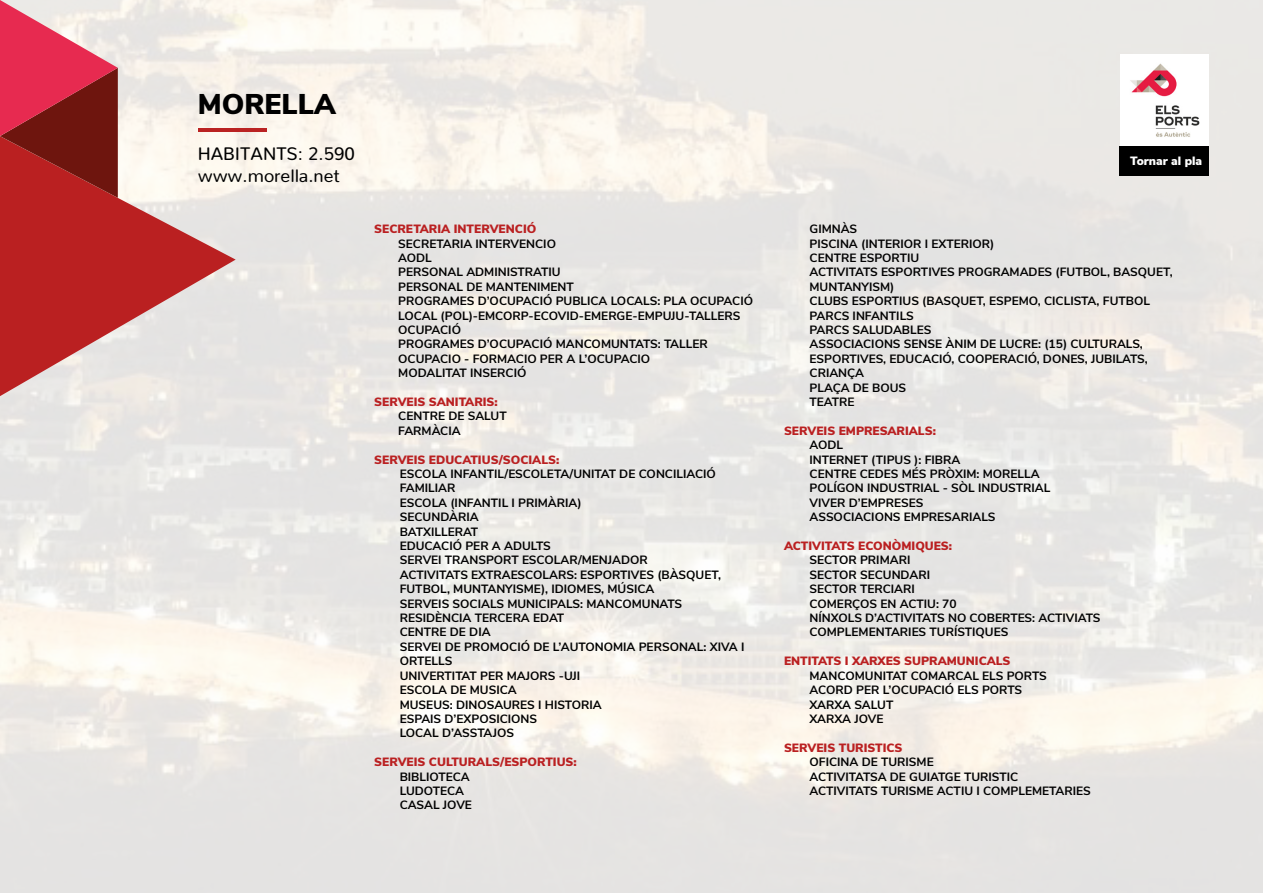
<style>
.page{position:relative;width:1263px;height:893px;background:#fff}
.page>*{position:absolute;margin:0;border:0;box-sizing:border-box;transform-origin:0 0}
.t1{font:900 28.5px "Nunito Sans";color:#000}
.t2{font:18px/21.6px "Nunito";color:#000}
.t3{font:700 12px/14.4px "Nunito Sans";color:#000}
.t4{font:900 12px "Nunito Sans";color:#ba2021}
.t5{font:900 12px "Nunito Sans";color:#fff}
</style>
<div class="page">
<img style="left:0;top:0;width:1263px;height:893px">
<svg style="left:0;top:136px;width:236px;height:260px;background:#d38584"></svg>
<svg style="left:0;top:0;width:118px;height:198px;background:#b9434d"></svg>
<hr style="left:199px;top:129px;width:68px;height:3px;background:#ba2222">
<img style="left:1120px;top:54px;width:89px;height:92px">
<div style="left:1119px;top:146px;width:90px;height:29px;background:#000"></div>
<h1 class="t1" style="left:198px;top:83px;width:140px">MORELLA</h1>
<h2 class="t2" style="left:198px;top:141px;width:159px">HABITANTS: 2.590 www.morella.net</h2>
<p class="t5" style="left:1130px;top:152px;width:74px">Tornar al pla</p>
<p class="t4" style="left:374px;top:220px;width:164px">SECRETARIA INTERVENCIÓ</p>
<p class="t3" style="left:398px;top:236px;width:356px">SECRETARIA INTERVENCIO<br>AODL<br>PERSONAL ADMINISTRATIU<br>PERSONAL DE MANTENIMENT<br>PROGRAMES D’OCUPACIÓ PUBLICA LOCALS: PLA OCUPACIÓ<br>LOCAL (POL)-EMCORP-ECOVID-EMERGE-EMPUJU-TALLERS<br>OCUPACIÓ<br>PROGRAMES D’OCUPACIÓ MANCOMUNTATS: TALLER<br>OCUPACIO - FORMACIO PER A L’OCUPACIO<br>MODALITAT INSERCIÓ</p>
<p class="t4" style="left:374px;top:393px;width:125px">SERVEIS SANITARIS:</p>
<p class="t3" style="left:398px;top:408px;width:110px">CENTRE DE SALUT<br>FARMÀCIA</p>
<p class="t4" style="left:374px;top:451px;width:187px">SERVEIS EDUCATIUS/SOCIALS:</p>
<p class="t3" style="left:400px;top:466px;width:346px">ESCOLA INFANTIL/ESCOLETA/UNITAT DE CONCILIACIÓ<br>FAMILIAR<br>ESCOLA (INFANTIL I PRIMÀRIA)<br>SECUNDÀRIA<br>BATXILLERAT<br>EDUCACIÓ PER A ADULTS<br>SERVEI TRANSPORT ESCOLAR/MENJADOR<br>ACTIVITATS EXTRAESCOLARS: ESPORTIVES (BÀSQUET,<br>FUTBOL, MUNTANYISME), IDIOMES, MÚSICA<br>SERVEIS SOCIALS MUNICIPALS: MANCOMUNATS<br>RESIDÈNCIA TERCERA EDAT<br>CENTRE DE DIA<br>SERVEI DE PROMOCIÓ DE L’AUTONOMIA PERSONAL: XIVA I<br>ORTELLS<br>UNIVERTITAT PER MAJORS -UJI<br>ESCOLA DE MUSICA<br>MUSEUS: DINOSAURES I HISTORIA<br>ESPAIS D’EXPOSICIONS<br>LOCAL D’ASSTAJOS</p>
<p class="t4" style="left:374px;top:753px;width:204px">SERVEIS CULTURALS/ESPORTIUS:</p>
<p class="t3" style="left:400px;top:768px;width:74px">BIBLIOTECA<br>LUDOTECA<br>CASAL JOVE</p>
<p class="t3" style="left:809px;top:221px;width:365px">GIMNÀS<br>PISCINA (INTERIOR I EXTERIOR)<br>CENTRE ESPORTIU<br>ACTIVITATS ESPORTIVES PROGRAMADES (FUTBOL, BASQUET,<br>MUNTANYISM)<br>CLUBS ESPORTIUS (BASQUET, ESPEMO, CICLISTA, FUTBOL<br>PARCS INFANTILS<br>PARCS SALUDABLES<br>ASSOCIACIONS SENSE ÀNIM DE LUCRE: (15) CULTURALS,<br>ESPORTIVES, EDUCACIÓ, COOPERACIÓ, DONES, JUBILATS,<br>CRIANÇA<br>PLAÇA DE BOUS<br>TEATRE</p>
<p class="t4" style="left:784px;top:422px;width:153px">SERVEIS EMPRESARIALS:</p>
<p class="t3" style="left:809px;top:437px;width:242px">AODL<br>INTERNET (TIPUS ): FIBRA<br>CENTRE CEDES MÉS PRÒXIM: MORELLA<br>POLÍGON INDUSTRIAL - SÒL INDUSTRIAL<br>VIVER D’EMPRESES<br>ASSOCIACIONS EMPRESARIALS</p>
<p class="t4" style="left:784px;top:537px;width:170px">ACTIVITATS ECONÒMIQUES:</p>
<p class="t3" style="left:809px;top:552px;width:292px">SECTOR PRIMARI<br>SECTOR SECUNDARI<br>SECTOR TERCIARI<br>COMERÇOS EN ACTIU: 70<br>NÍNXOLS D’ACTIVITATS NO COBERTES: ACTIVIATS<br>COMPLEMENTARIES TURÍSTIQUES</p>
<p class="t4" style="left:784px;top:652px;width:228px">ENTITATS I XARXES SUPRAMUNICALS</p>
<p class="t3" style="left:809px;top:668px;width:239px">MANCOMUNITAT COMARCAL ELS PORTS<br>ACORD PER L’OCUPACIÓ ELS PORTS<br>XARXA SALUT<br>XARXA JOVE</p>
<p class="t4" style="left:784px;top:739px;width:120px">SERVEIS TURISTICS</p>
<p class="t3" style="left:809px;top:754px;width:283px">OFICINA DE TURISME<br>ACTIVITATSA DE GUIATGE TURISTIC<br>ACTIVITATS TURISME ACTIU I COMPLEMETARIES</p>
</div>
